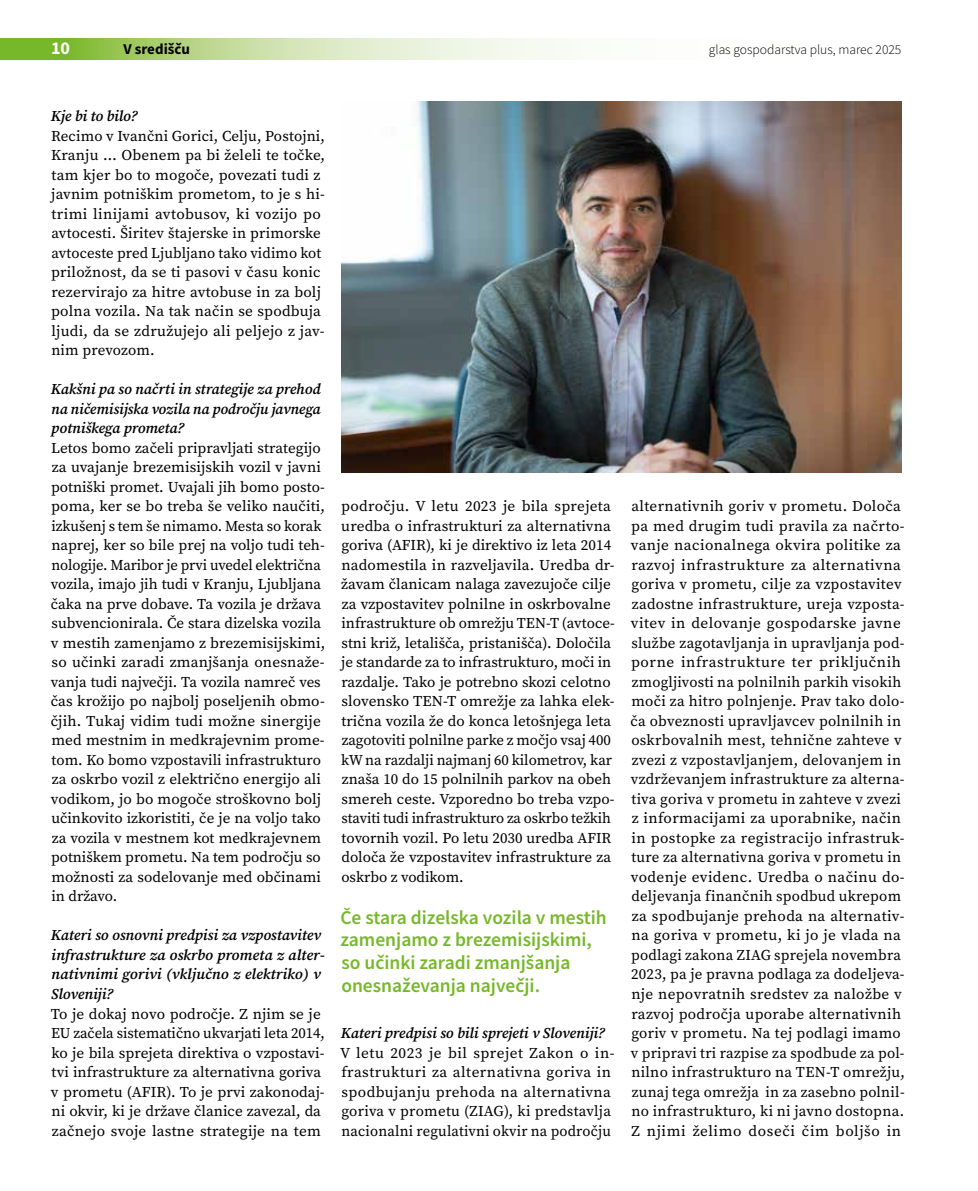
<style>
.page{position:relative;width:978px;height:1191px;background:#fff}
.page>*{position:absolute;margin:0;border:0;box-sizing:border-box;transform-origin:0 0}
.t1{font:600 19.5px/22.5px "Source Sans Pro";color:#76b82a}
.t2{font:700 18px "Source Sans Pro";color:#fff}
.t3{font:15px/19.5px "Source Serif Pro";letter-spacing:.005em;color:#000}
.t4{font:italic 600 15px/19.5px "Source Serif Pro";color:#000;text-align:justify}
.t5{font:700 15px "Source Sans Pro";color:#000}
.t6{font:300 13.5px "Source Sans Pro";color:#000}
</style>
<div class="page">
<svg style="left:0;top:38px;width:570px;height:22px;background:#c4dea0"></svg>
<img style="left:341px;top:102px;width:560px;height:370px">
<p class="t2" style="left:51px;top:36px;width:21px">10</p>
<p class="t5" style="left:124px;top:39px;width:68px">V središču</p>
<p class="t6" style="left:709px;top:42px;width:194px">glas gospodarstva plus, marec 2025</p>
<p class="t4" style="left:51px;top:107px;width:88px">Kje bi to bilo?</p>
<p class="t3" style="left:51px;top:126px;width:276px">Recimo v Ivančni Gorici, Celju, Postojni, Kranju … Obenem pa bi želeli te točke, tam kjer bo to mogoče, povezati tudi z javnim potniškim prometom, to je s hi&shy;trimi linijami avtobusov, ki vozijo po avtocesti. Širitev štajerske in primorske avtoceste pred Ljubljano tako vidimo kot priložnost, da se ti pasovi v času konic rezervirajo za hitre avtobuse in za bolj polna vozila. Na tak način se spodbuja ljudi, da se združujejo ali peljejo z jav&shy;nim prevozom.</p>
<p class="t4" style="left:51px;top:380px;width:271px">Kakšni pa so načrti in strategije za prehod na ničemisijska vozila na področju javnega potniškega prometa?</p>
<p class="t3" style="left:51px;top:438px;width:276px">Letos bomo začeli pripravljati strategijo za uvajanje brezemisijskih vozil v javni potniški promet. Uvajali jih bomo posto&shy;poma, ker se bo treba še veliko naučiti, izkušenj s tem še nimamo. Mesta so korak naprej, ker so bile prej na voljo tudi teh&shy;nologije. Maribor je prvi uvedel električna vozila, imajo jih tudi v Kranju, Ljubljana čaka na prve dobave. Ta vozila je država subvencionirala. Če stara dizelska vozila v mestih zamenjamo z brezemisijskimi, so učinki zaradi zmanjšanja onesnaže&shy;vanja tudi največji. Ta vozila namreč ves čas krožijo po najbolj poseljenih obmo&shy;čjih. Tukaj vidim tudi možne sinergije med mestnim in medkrajevnim prome&shy;tom. Ko bomo vzpostavili infrastrukturo za oskrbo vozil z električno energijo ali vodikom, jo bo mogoče stroškovno bolj učinkovito izkoristiti, če je na voljo tako za vozila v mestnem kot medkrajevnem potniškem prometu. Na tem področju so možnosti za sodelovanje med občinami in državo.</p>
<p class="t4" style="left:51px;top:926px;width:275px;text-align:left">Kateri so osnovni predpisi za vzpostavitev infrastrukture za oskrbo prometa z alter&shy;nativnimi gorivi (vključno z elektriko) v Sloveniji?</p>
<p class="t3" style="left:51px;top:1003px;width:276px">To je dokaj novo področje. Z njim se je EU začela sistematično ukvarjati leta 2014, ko je bila sprejeta direktiva o vzpostavi&shy;tvi infrastrukture za alternativna goriva v prometu (AFIR). To je prvi zakonodaj&shy;ni okvir, ki je države članice zavezal, da začnejo svoje lastne strategije na tem</p>
<p class="t3" style="left:341px;top:496px;width:275px">področju. V letu 2023 je bila sprejeta uredba o infrastrukturi za alternativna goriva (AFIR), ki je direktivo iz leta 2014 nadomestila in razveljavila. Uredba dr&shy;žavam članicam nalaga zavezujoče cilje za vzpostavitev polnilne in oskrbovalne infrastrukture ob omrežju TEN-T (avtoce&shy;stni križ, letališča, pristanišča). Določila je standarde za to infrastrukturo, moči in razdalje. Tako je potrebno skozi celotno slovensko TEN-T omrežje za lahka elek&shy;trična vozila že do konca letošnjega leta zagotoviti polnilne parke z močjo vsaj 400 kW na razdalji najmanj 60 kilometrov, kar znaša 10 do 15 polnilnih parkov na obeh smereh ceste. Vzporedno bo treba vzpo&shy;staviti tudi infrastrukturo za oskrbo težkih tovornih vozil. Po letu 2030 uredba AFIR določa že vzpostavitev infrastrukture za oskrbo z vodikom.</p>
<h1 class="t1" style="left:340px;top:906px;width:268px">Če stara dizelska vozila v mestih zamenjamo z brezemisijskimi, so učinki zaradi zmanjšanja onesnaževanja največji.</h1>
<p class="t4" style="left:341px;top:1023px;width:266px">Kateri predpisi so bili sprejeti v Sloveniji?</p>
<p class="t3" style="left:340px;top:1042px;width:276px">V letu 2023 je bil sprejet Zakon o in&shy;frastrukturi za alternativna goriva in spodbujanju prehoda na alternativna goriva v prometu (ZIAG), ki predstavlja nacionalni regulativni okvir na področju</p>
<p class="t3" style="left:631px;top:496px;width:276px">alternativnih goriv v prometu. Določa pa med drugim tudi pravila za načrto&shy;vanje nacionalnega okvira politike za razvoj infrastrukture za alternativna goriva v prometu, cilje za vzpostavitev zadostne infrastrukture, ureja vzposta&shy;vitev in delovanje gospodarske javne službe zagotavljanja in upravljanja pod&shy;porne infrastrukture ter priključnih zmogljivosti na polnilnih parkih visokih moči za hitro polnjenje. Prav tako dolo&shy;ča obveznosti upravljavcev polnilnih in oskrbovalnih mest, tehnične zahteve v zvezi z vzpostavljanjem, delovanjem in vzdrževanjem infrastrukture za alterna&shy;tiva goriva v prometu in zahteve v zvezi z informacijami za uporabnike, način in postopke za registracijo infrastruk&shy;ture za alternativna goriva v prometu in vodenje evidenc. Uredba o načinu do&shy;deljevanja finančnih spodbud ukrepom za spodbujanje prehoda na alternativ&shy;na goriva v prometu, ki jo je vlada na podlagi zakona ZIAG sprejela novembra 2023, pa je pravna podlaga za dodeljeva&shy;nje nepovratnih sredstev za naložbe v razvoj področja uporabe alternativnih goriv v prometu. Na tej podlagi imamo v pripravi tri razpise za spodbude za pol&shy;nilno infrastrukturo na TEN-T omrežju, zunaj tega omrežja in za zasebno polnil&shy;no infrastrukturo, ki ni javno dostopna.<br>Z njimi želimo doseči čim boljšo in</p>
</div>
